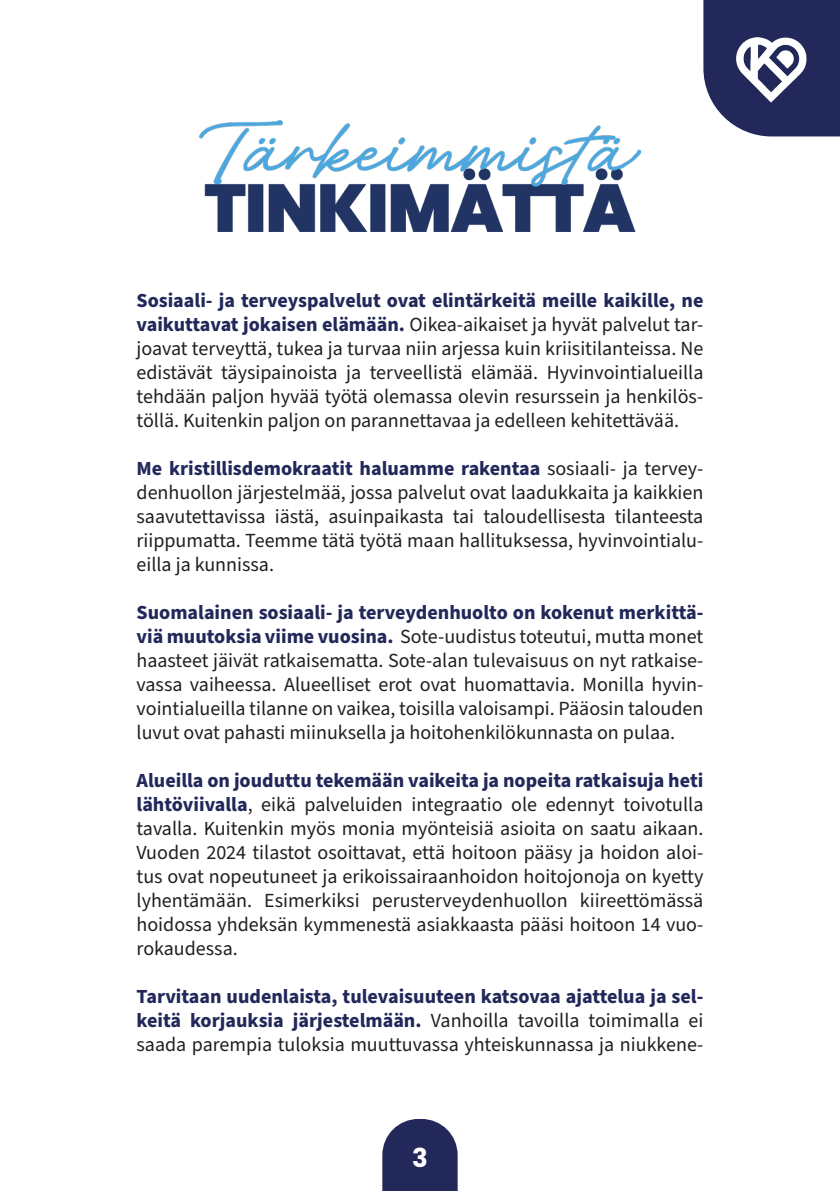
<style>
.page{position:relative;width:840px;height:1191px;background:#fff}
.page>*{position:absolute;margin:0;border:0;box-sizing:border-box;transform-origin:0 0}
.t1{font:700 26px "Poppins";color:#fff}
.t2{font:20px/24px "Source Sans Pro";color:#231f20;text-align:justify}
.t3{font:700 20px/24px "Source Sans Pro";color:#222859;text-align:justify}
.s1{font-weight:700;color:#222859}
.s2{font-weight:400;color:#231f20}
</style>
<div class="page">
<img style="left:200px;top:120px;width:439px;height:112px">
<svg style="left:703px;top:0;width:136px;height:136px;background:#373c68"></svg>
<img style="left:728px;top:27px;width:86px;height:82px">
<svg style="left:382px;top:1119px;width:75px;height:72px;background:#393e6a"></svg>
<p class="t2" style="left:136px;top:289px;width:568px"><span class="s1">Sosiaali- ja terveyspalvelut ovat elintärkeitä meille kaikille, ne vaikuttavat jokaisen elämään.</span> Oikea-aikaiset ja hyvät palvelut tar&shy;joavat terveyttä, tukea ja turvaa niin arjessa kuin kriisitilanteissa. Ne edistävät täysipainoista ja terveellistä elämää. Hyvinvointialueilla tehdään paljon hyvää työtä olemassa olevin resurssein ja henkilös&shy;töllä. Kuitenkin paljon on parannettavaa ja edelleen kehitettävää.</p>
<p class="t2" style="left:136px;top:457px;width:568px"><span class="s1">Me kristillisdemokraatit haluamme rakentaa</span> sosiaali- ja tervey&shy;denhuollon järjestelmää, jossa palvelut ovat laadukkaita ja kaikkien saavutettavissa iästä, asuinpaikasta tai taloudellisesta tilanteesta riippumatta. Teemme tätä työtä maan hallituksessa, hyvinvointialu&shy;eilla ja kunnissa.</p>
<p class="t2" style="left:136px;top:601px;width:568px"><span class="s1">Suomalainen sosiaali- ja terveydenhuolto on kokenut merkittä&shy;viä muutoksia viime vuosina.</span> Sote-uudistus toteutui, mutta monet haasteet jäivät ratkaisematta. Sote-alan tulevaisuus on nyt ratkaise&shy;vassa vaiheessa. Alueelliset erot ovat huomattavia. Monilla hyvin&shy;vointialueilla tilanne on vaikea, toisilla valoisampi. Pääosin talouden luvut ovat pahasti miinuksella ja hoitohenkilökunnasta on pulaa.</p>
<p class="t2" style="left:136px;top:769px;width:568px"><span class="s1">Alueilla on jouduttu tekemään vaikeita ja nopeita ratkaisuja heti lähtöviivalla</span>, eikä palveluiden integraatio ole edennyt toivotulla tavalla. Kuitenkin myös monia myönteisiä asioita on saatu aikaan.<br>Vuoden 2024 tilastot osoittavat, että hoitoon pääsy ja hoidon aloi&shy;tus ovat nopeutuneet ja erikoissairaanhoidon hoitojonoja on kyetty lyhentämään. Esimerkiksi perusterveydenhuollon kiireettömässä hoidossa yhdeksän kymmenestä asiakkaasta pääsi hoitoon 14 vuo&shy;rokaudessa.</p>
<p class="t3" style="left:136px;top:985px;width:568px">Tarvitaan uudenlaista, tulevaisuuteen katsovaa ajattelua ja sel&shy;keitä korjauksia järjestelmään. <span class="s2">Vanhoilla tavoilla toimimalla ei saada parempia tuloksia muuttuvassa yhteiskunnassa ja niukkene-</span></p>
<p class="t1" style="left:412px;top:1143px;width:17px">3</p>
</div>
